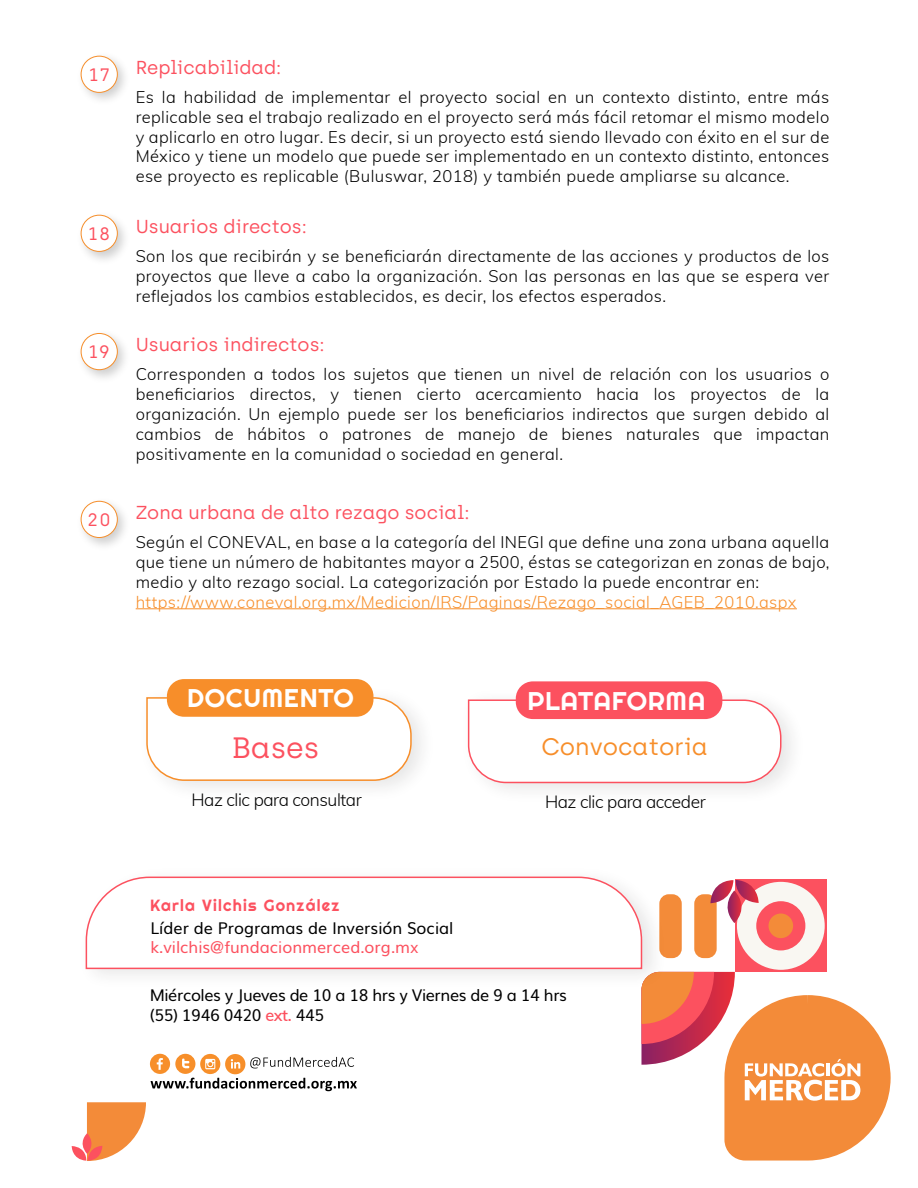
<style>
.page{position:relative;width:918px;height:1188px;background:#fff}
.page>*{position:absolute;margin:0;border:0;box-sizing:border-box;transform-origin:0 0}
.t1{font:29.4px "Archia";color:#fc515f}
.t2{font:25.65px "Righteous";letter-spacing:.025em;color:#fff}
.t3{font:23.85px "Archia";color:#f78e2a}
.t4{font:18.75px "Archia";color:#fc515f}
.t5{font:18px "Archia";letter-spacing:.08em;color:#fc515f}
.t6{font:300 17.25px "Muli";letter-spacing:-.025em;color:#000}
.t7{font:300 16.5px/19.8px "Muli";letter-spacing:.025em;color:#000;text-align:justify}
.t8{font:300 16.5px "Muli";letter-spacing:.025em;color:#f78e2a}
.t9{font:16.2px/19.5px "Muli";letter-spacing:-.025em;color:#000}
.t10{font:16.2px "Muli";color:#000}
.t11{font:16.2px "Muli";color:#fc515f}
.t12{font:16.2px "Righteous";letter-spacing:.075em;color:#fc515f}
.s1{font-weight:600;color:#fc515f}
</style>
<div class="page">
<img style="left:80px;top:55px;width:45px;height:45px">
<div style="left:81px;top:56px;width:36px;height:36px;background:#fff;border-radius:50%"></div>
<div style="left:81px;top:56px;width:37px;height:37px;border:1px solid #f68e2a;border-radius:50%"></div>
<img style="left:80px;top:214px;width:45px;height:46px">
<div style="left:81px;top:215px;width:36px;height:36px;background:#fff;border-radius:50%"></div>
<div style="left:81px;top:215px;width:37px;height:37px;border:1px solid #f68e2a;border-radius:50%"></div>
<img style="left:80px;top:333px;width:45px;height:45px">
<div style="left:81px;top:333px;width:36px;height:37px;background:#fff;border-radius:50%"></div>
<div style="left:81px;top:333px;width:37px;height:37px;border:1px solid #f68e2a;border-radius:50%"></div>
<img style="left:80px;top:500px;width:45px;height:46px">
<div style="left:81px;top:501px;width:36px;height:37px;background:#fff;border-radius:50%"></div>
<div style="left:81px;top:501px;width:37px;height:37px;border:1px solid #f68e2a;border-radius:50%"></div>
<hr style="left:136px;top:608px;width:661px;height:1px;background:#f78e2a">
<svg style="left:641px;top:880px;width:250px;height:281px"></svg>
<svg style="left:72px;top:1102px;width:74px;height:59px"></svg>
<img style="left:97px;top:880px;width:576px;height:116px">
<svg style="left:85px;top:876px;width:558px;height:94px"></svg>
<svg style="left:150px;top:1053px;width:207px;height:38px"></svg>
<img style="left:166px;top:679px;width:255px;height:109px">
<svg style="left:146px;top:696px;width:266px;height:86px"></svg>
<div style="left:167px;top:679px;width:206px;height:38px;background:#f78e2a;border-radius:17px"></div>
<svg style="left:467px;top:699px;width:315px;height:85px"></svg>
<div style="left:516px;top:681px;width:206px;height:38px;background:#fc515f;border-radius:17px"></div>
<p class="t5" style="left:89px;top:64px;width:22px">17</p>
<p class="t4" style="left:136px;top:56px;width:147px">Replicabilidad:</p>
<p class="t5" style="left:88px;top:223px;width:24px">18</p>
<p class="t5" style="left:88px;top:341px;width:23px">19</p>
<p class="t7" style="left:136px;top:86px;width:695px">Es la habilidad de implementar el proyecto social en un contexto distinto, entre más replicable sea el trabajo realizado en el proyecto será más fácil retomar el mismo modelo y aplicarlo en otro lugar. Es decir, si un proyecto está siendo llevado con éxito en el sur de México y tiene un modelo que puede ser implementado en un contexto distinto, entonces ese proyecto es replicable (Buluswar, 2018) y también puede ampliarse su alcance.</p>
<p class="t4" style="left:136px;top:215px;width:173px">Usuarios directos:</p>
<p class="t7" style="left:136px;top:245px;width:695px">Son los que recibirán y se beneficiarán directamente de las acciones y productos de los proyectos que lleve a cabo la organización. Son las personas en las que se espera ver reflejados los cambios establecidos, es decir, los efectos esperados.</p>
<p class="t4" style="left:136px;top:333px;width:191px">Usuarios indirectos:</p>
<p class="t7" style="left:136px;top:364px;width:695px">Corresponden a todos los sujetos que tienen un nivel de relación con los usuarios o beneficiarios directos, y tienen cierto acercamiento hacia los proyectos de la organización. Un ejemplo puede ser los beneficiarios indirectos que surgen debido al cambios de hábitos o patrones de manejo de bienes naturales que impactan positivamente en la comunidad o sociedad en general.</p>
<p class="t5" style="left:88px;top:509px;width:25px">20</p>
<p class="t4" style="left:136px;top:501px;width:335px">Zona urbana de alto rezago social:</p>
<p class="t7" style="left:136px;top:532px;width:695px">Según el CONEVAL, en base a la categoría del INEGI que define una zona urbana aquella que tiene un número de habitantes mayor a 2500, éstas se categorizan en zonas de bajo, medio y alto rezago social. La categorización por Estado la puede encontrar en:</p>
<p class="t8" style="left:136px;top:590px;width:662px">https://www.coneval.org.mx/Medicion/IRS/Paginas/Rezago_social_AGEB_2010.aspx</p>
<h2 class="t2" style="left:187px;top:682px;width:168px">DOCUMENTO</h2>
<h1 class="t1" style="left:232px;top:730px;width:89px">Bases</h1>
<p class="t6" style="left:192px;top:787px;width:172px">Haz clic para consultar</p>
<p class="t12" style="left:150px;top:895px;width:191px">Karla Vilchis González</p>
<p class="t10" style="left:150px;top:915px;width:304px">Líder de Programas de Inversión Social</p>
<h2 class="t2" style="left:528px;top:684px;width:179px">PLATAFORMA</h2>
<h3 class="t3" style="left:541px;top:732px;width:168px">Convocatoria</h3>
<p class="t6" style="left:545px;top:789px;width:162px">Haz clic para acceder</p>
<p class="t11" style="left:150px;top:934px;width:270px">k.vilchis@fundacionmerced.org.mx</p>
<p class="t9" style="left:150px;top:984px;width:419px">Miércoles y Jueves de 10 a 18 hrs y Viernes de 9 a 14 hrs (55) 1946 0420 <span class="s1">ext.</span> 445</p>
</div>
